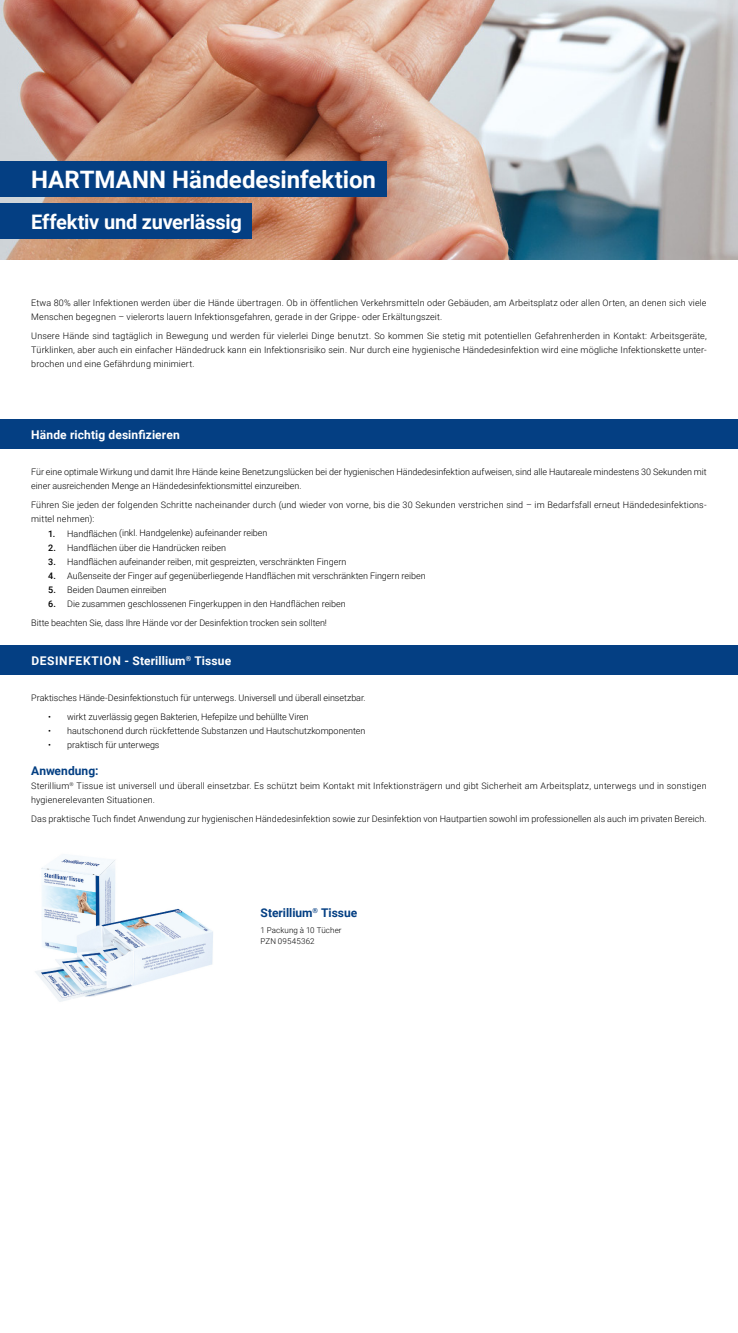
<style>
.page{position:relative;width:738px;height:1333px;background:#fff}
.page>*{position:absolute;margin:0;border:0;box-sizing:border-box;transform-origin:0 0}
.t1{font:700 24px "Roboto";color:#fff}
.t2{font:700 20px "Roboto";letter-spacing:-.015em;color:#fff}
.t3{font:700 12px "Roboto";letter-spacing:.01em;color:#fff}
.t4{font:700 12px "Roboto";color:#043f83}
.t5{font:300 9px/14px "Roboto";color:#000}
.t6{font:300 9px/14px "Roboto";letter-spacing:.02em;color:#000}
.t7{font:300 8px/11px "Roboto";letter-spacing:.015em;color:#000}
.s1{font-weight:500}
</style>
<div class="page">
<img style="left:0;top:0;width:737px;height:259px">
<div style="left:0;top:203px;width:252px;height:35px;background:#043f83"></div>
<div style="left:0;top:419px;width:737px;height:29px;background:#043f83"></div>
<div style="left:0;top:645px;width:737px;height:29px;background:#043f83"></div>
<div style="left:0;top:161px;width:386px;height:35px;background:#043f83"></div>
<img style="left:35px;top:856px;width:178px;height:146px">
<h1 class="t1" style="left:31px;top:162px;width:346px">HARTMANN Händedesinfektion</h1>
<h2 class="t2" style="left:31px;top:207px;width:212px">Effektiv und zuverlässig</h2>
<p class="t6" style="left:31px;top:296px;width:676px">Etwa 80% aller Infektionen werden über die Hände übertragen. Ob in öffentlichen Verkehrsmitteln oder Gebäuden, am Arbeitsplatz oder allen Orten, an denen sich viele<br>Menschen begegnen – vielerorts lauern Infektionsgefahren, gerade in der Grippe- oder Erkältungszeit.</p>
<p class="t5" style="left:31px;top:329px;width:676px;text-align:justify">Unsere Hände sind tagtäglich in Bewegung und werden für vielerlei Dinge benutzt. So kommen Sie stetig mit potentiellen Gefahrenherden in Kontakt: Arbeitsgeräte, Türklinken, aber auch ein einfacher Händedruck kann ein Infektionsrisiko sein. Nur durch eine hygienische Händedesinfektion wird eine mögliche Infektionskette unter&shy;brochen und eine Gefährdung minimiert.</p>
<h3 class="t3" style="left:31px;top:426px;width:150px">Hände richtig desinfizieren</h3>
<p class="t5" style="left:31px;top:465px;width:676px">Für eine optimale Wirkung und damit Ihre Hände keine Benetzungslücken bei der hygienischen Händedesinfektion aufweisen, sind alle Hautareale mindestens 30 Sekunden mit einer ausreichenden Menge an Händedesinfektionsmittel einzureiben.</p>
<p class="t6" style="left:31px;top:498px;width:676px">Führen Sie jeden der folgenden Schritte nacheinander durch (und wieder von vorne, bis die 30 Sekunden verstrichen sind – im Bedarfsfall erneut Händedesinfektions&shy;mittel nehmen):</p>
<p class="t5" style="left:48px;top:526px;width:221px"><span class="s1">1.</span> Handflächen (inkl. Handgelenke) aufeinander reiben</p>
<p class="t5" style="left:48px;top:540px;width:179px"><span class="s1">2.</span> Handflächen über die Handrücken reiben</p>
<p class="t5" style="left:48px;top:554px;width:299px"><span class="s1">3.</span> Handflächen aufeinander reiben, mit gespreizten, verschränkten Fingern</p>
<p class="t5" style="left:48px;top:568px;width:378px"><span class="s1">4.</span> Außenseite der Finger auf gegenüberliegende Handflächen mit verschränkten Fingern reiben</p>
<p class="t5" style="left:48px;top:582px;width:120px"><span class="s1">5.</span> Beiden Daumen einreiben</p>
<p class="t5" style="left:31px;top:593px;width:316px;line-height:19px;text-indent:17px"><span class="s1">6.</span> Die zusammen geschlossenen Fingerkuppen in den Handflächen reiben<br>Bitte beachten Sie, dass Ihre Hände vor der Desinfektion trocken sein sollten!</p>
<h3 class="t3" style="left:31px;top:652px;width:201px">DESINFEKTION - Sterillium<sup>®</sup> Tissue</h3>
<p class="t5" style="left:31px;top:690px;width:336px">Praktisches Hände-Desinfektionstuch für unterwegs. Universell und überall einsetzbar.</p>
<p class="t5" style="left:48px;top:709px;width:262px">• wirkt zuverlässig gegen Bakterien, Hefepilze und behüllte Viren</p>
<p class="t5" style="left:48px;top:723px;width:318px">• hautschonend durch rückfettende Substanzen und Hautschutzkomponenten</p>
<p class="t5" style="left:48px;top:737px;width:113px">• praktisch für unterwegs</p>
<h3 class="t4" style="left:31px;top:762px;width:69px">Anwendung:</h3>
<p class="t5" style="left:31px;top:778px;width:676px">Sterillium<sup>®</sup> Tissue ist universell und überall einsetzbar. Es schützt beim Kontakt mit Infektionsträgern und gibt Sicherheit am Arbeitsplatz, unterwegs und in sonstigen hygienerelevanten Situationen.</p>
<p class="t5" style="left:31px;top:811px;width:676px">Das praktische Tuch findet Anwendung zur hygienischen Händedesinfektion sowie zur Desinfektion von Hautpartien sowohl im professionellen als auch im privaten Bereich.</p>
<h3 class="t4" style="left:260px;top:904px;width:98px">Sterillium<sup>®</sup> Tissue</h3>
<p class="t7" style="left:260px;top:924px;width:83px">1 Packung à 10 Tücher<br>PZN 09545362</p>
</div>
